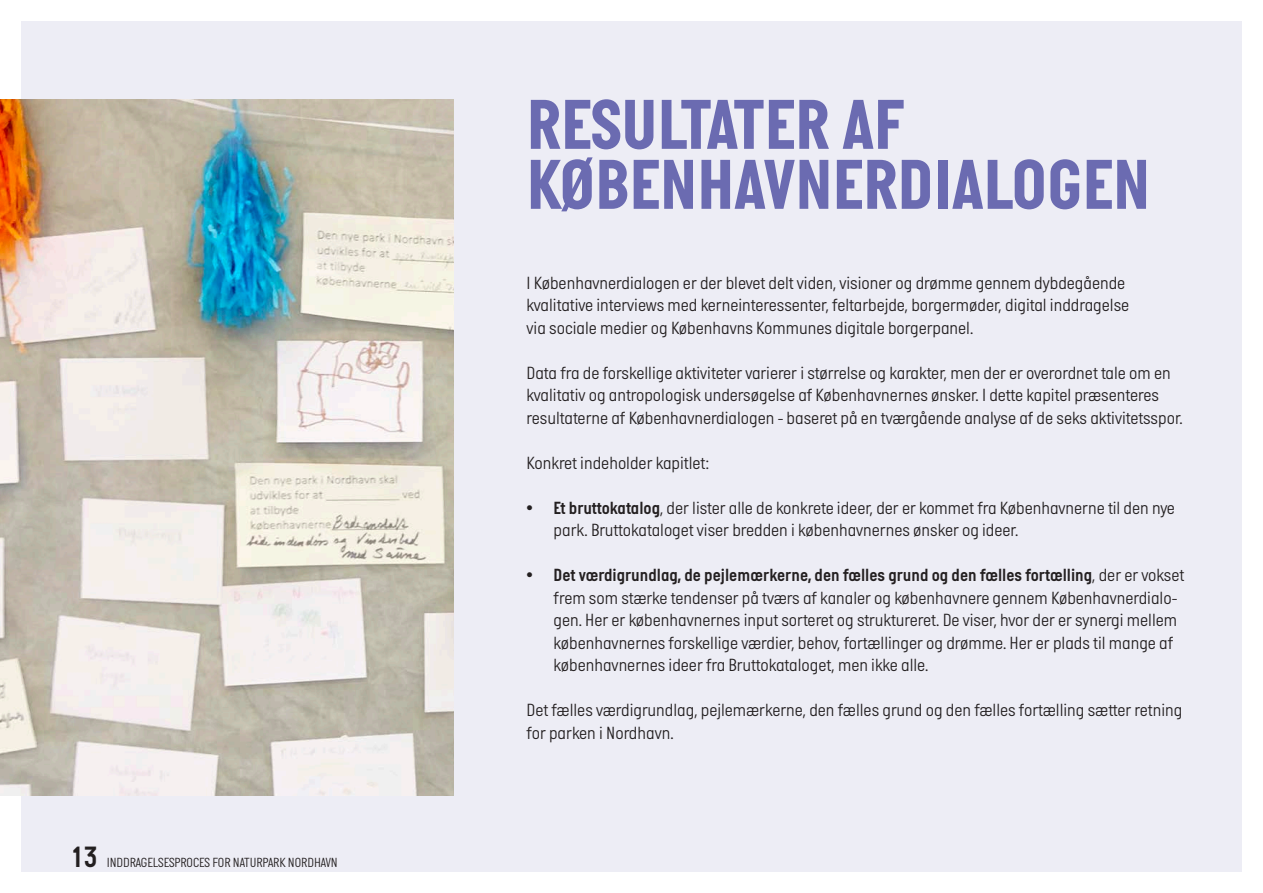
<style>
.page{position:relative;width:1263px;height:893px;background:#fff}
.page>*{position:absolute;margin:0;border:0;box-sizing:border-box;transform-origin:0 0}
.t1{font:700 72px "Italian Plate No Two";color:#6b6bb1}
.t2{font:30px "Italian Plate No Two D Bd";color:#231f20}
.t3{font:300 18px/22.5px "Italian Plate No Two";color:#231f20}
.t4{font:300 13.5px "Italian Plate No Two";color:#231f20}
.s1{font-family:"Italian Plate No Two D Bd";font-weight:400}
</style>
<div class="page">
<div style="left:21px;top:21px;width:1221px;height:851px;background:#ededf5"></div>
<img style="left:0;top:100px;width:454px;height:695px">
<h2 class="t2" style="left:70px;top:841px;width:29px">13</h2>
<p class="t4" style="left:107px;top:856px;width:233px">INDDRAGELSESPROCES FOR NATURPARK NORDHAVN</p>
<p class="t1" style="left:527px;top:86px;width:379px">RESULTATER AF</p>
<p class="t1" style="left:527px;top:146px;width:625px">KØBENHAVNERDIALOGEN</p>
<p class="t3" style="left:527px;top:271px;width:600px">I Københavnerdialogen er der blevet delt viden, visioner og drømme gennem dybdegående</p>
<p class="t3" style="left:527px;top:294px;width:604px">kvalitative interviews med kerneinteressenter, feltarbejde, borgermøder, digital inddragelse</p>
<p class="t3" style="left:527px;top:316px;width:448px">via sociale medier og Københavns Kommunes digitale borgerpanel.</p>
<p class="t3" style="left:527px;top:361px;width:658px">Data fra de forskellige aktiviteter varierer i størrelse og karakter, men der er overordnet tale om en kvalitativ og antropologisk undersøgelse af Københavnernes ønsker. I dette kapitel præsenteres resultaterne af Københavnerdialogen - baseret på en tværgående analyse af de seks aktivitetsspor.</p>
<p class="t3" style="left:527px;top:451px;width:184px">Konkret indeholder kapitlet:</p>
<p class="t3" style="left:554px;top:496px;width:623px;text-indent:-27px"><span class="s1">• Et bruttokatalog</span>, der lister alle de konkrete ideer, der er kommet fra Københavnerne til den nye park. Bruttokataloget viser bredden i københavnernes ønsker og ideer.</p>
<p class="t3" style="left:554px;top:564px;width:632px;text-indent:-27px"><span class="s1">• Det værdigrundlag, de pejlemærkerne, den fælles grund og den fælles fortælling</span>, der er vokset frem som stærke tendenser på tværs af kanaler og københavnere gennem Københavnerdialo&shy;gen. Her er københavnernes input sorteret og struktureret. De viser, hvor der er synergi mellem københavnernes forskellige værdier, behov, fortællinger og drømme. Her er plads til mange af københavnernes ideer fra Bruttokataloget, men ikke alle.</p>
<p class="t3" style="left:527px;top:699px;width:657px">Det fælles værdigrundlag, pejlemærkerne, den fælles grund og den fælles fortælling sætter retning for parken i Nordhavn.</p>
</div>
